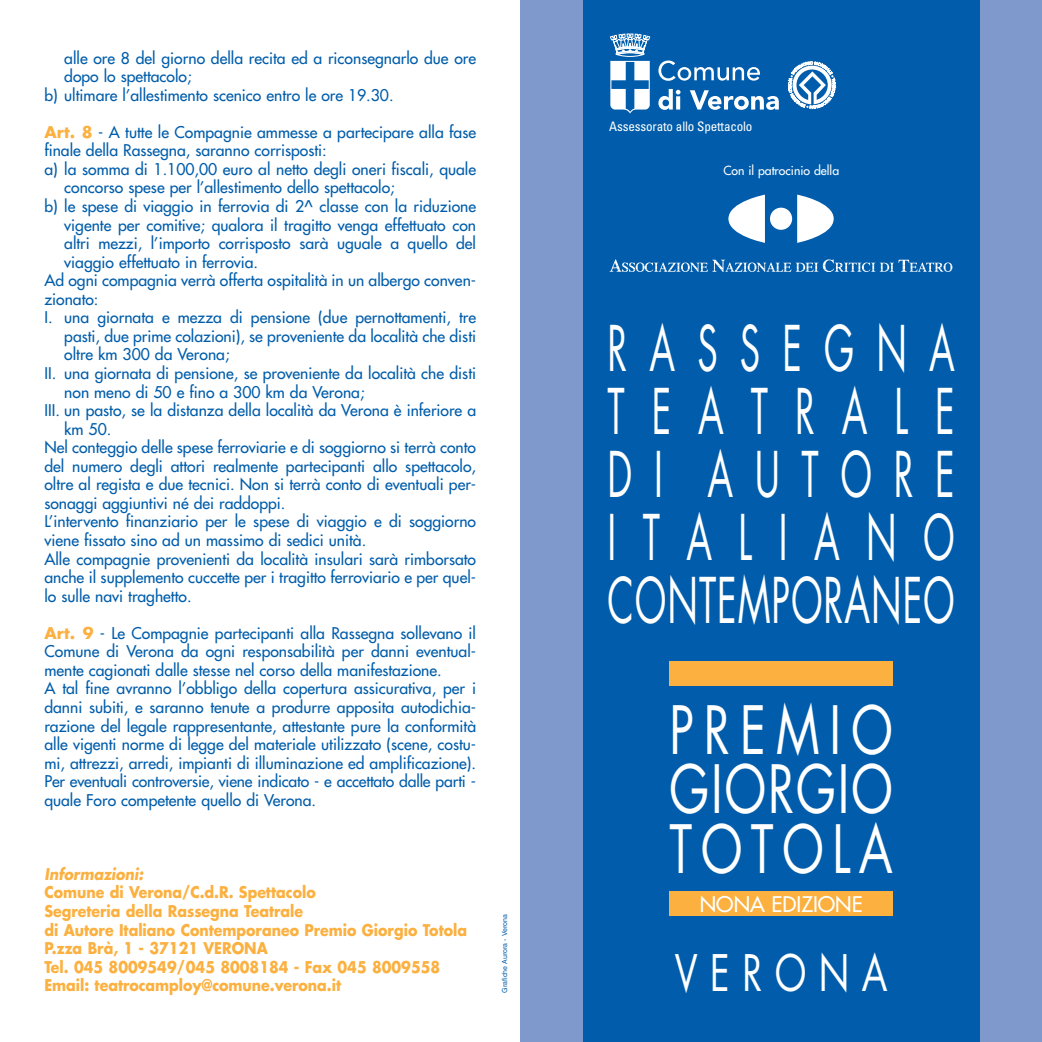
<style>
.page{position:relative;width:1042px;height:1042px;background:#fff}
.page>*{position:absolute;margin:0;border:0;box-sizing:border-box;transform-origin:0 0}
.t1{font:64.75px/59.5px "Futura";letter-spacing:.17em;color:#fff;text-align:justify;scale:.75 1}
.t2{font:61.25px/63px "Futura";letter-spacing:.025em;color:#fff;text-align:justify;scale:.6 1}
.t3{font:49px "Futura";color:#fff;scale:.75 1}
.t4{font:21px "Futura";color:#fff}
.t5{font:15.75px/18.6px "Futura";color:#015dab}
.t6{font:700 15.75px/18.6px "Futura";color:#fbb03f;scale:.9 1}
.t7{font:italic 700 15.75px "Futura";color:#fbb03f;scale:.9 1}
.t8{font:condensed 13.12px "Univers";letter-spacing:-.015em;color:#fff}
.t9{font:12.25px "Futura";color:#fff}
.t10{font:7px "Helvetica";color:#015dab}
.s1{font-weight:700;color:#fbb03f}
</style>
<div class="page">
<div style="left:521px;top:0;width:520px;height:1042px;background:#7f99cd"></div>
<div style="left:583px;top:0;width:396px;height:1042px;background:#015dab"></div>
<svg style="left:658px;top:89px;width:22px;height:21px"></svg>
<svg style="left:690px;top:90px;width:89px;height:20px"></svg>
<svg style="left:658px;top:61px;width:102px;height:20px"></svg>
<svg style="left:610px;top:33px;width:40px;height:80px"></svg>
<svg style="left:788px;top:61px;width:47px;height:48px"></svg>
<div style="left:669px;top:661px;width:223px;height:25px;background:#fbb03f"></div>
<div style="left:669px;top:891px;width:224px;height:25px;background:#fbb03f"></div>
<svg style="left:728px;top:195px;width:37px;height:48px"></svg>
<svg style="left:797px;top:195px;width:36px;height:48px"></svg>
<div style="left:770px;top:208px;width:22px;height:22px;background:#fff;border-radius:50%"></div>
<svg style="left:609px;top:259px;width:343px;height:13px"></svg>
<p class="t5" style="left:64px;top:50px;width:413px">alle ore 8 del giorno della recita ed a riconsegnarlo due ore</p>
<p class="t5" style="left:64px;top:68px;width:129px">dopo lo spettacolo;</p>
<p class="t5" style="left:44px;top:87px;width:351px">b) ultimare l’allestimento scenico entro le ore 19.30.</p>
<p class="t5" style="left:44px;top:124px;width:433px"><span class="s1">Art. 8</span> - A tutte le Compagnie ammesse a partecipare alla fase</p>
<p class="t5" style="left:44px;top:142px;width:284px">finale della Rassegna, saranno corrisposti:</p>
<p class="t5" style="left:44px;top:161px;width:433px">a) la somma di 1.100,00 euro al netto degli oneri fiscali, quale</p>
<p class="t5" style="left:64px;top:179px;width:332px">concorso spese per l’allestimento dello spettacolo;</p>
<p class="t5" style="left:44px;top:198px;width:433px">b) le spese di viaggio in ferrovia di 2^ classe con la riduzione</p>
<p class="t5" style="left:64px;top:216px;width:413px">vigente per comitive; qualora il tragitto venga effettuato con</p>
<p class="t5" style="left:64px;top:235px;width:413px">altri mezzi, l’importo corrisposto sarà uguale a quello del</p>
<p class="t5" style="left:64px;top:254px;width:195px">viaggio effettuato in ferrovia.</p>
<p class="t5" style="left:44px;top:272px;width:433px">Ad ogni compagnia verrà offerta ospitalità in un albergo conven-</p>
<p class="t5" style="left:44px;top:291px;width:56px">zionato:</p>
<p class="t5" style="left:44px;top:309px;width:433px">I. una giornata e mezza di pensione (due pernottamenti, tre</p>
<p class="t5" style="left:64px;top:328px;width:413px">pasti, due prime colazioni), se proveniente da località che disti</p>
<p class="t5" style="left:64px;top:346px;width:167px">oltre km 300 da Verona;</p>
<p class="t5" style="left:44px;top:365px;width:433px">II. una giornata di pensione, se proveniente da località che disti</p>
<p class="t5" style="left:64px;top:383px;width:302px">non meno di 50 e fino a 300 km da Verona;</p>
<p class="t5" style="left:44px;top:402px;width:433px">III. un pasto, se la distanza della località da Verona è inferiore a</p>
<p class="t5" style="left:64px;top:421px;width:49px">km 50.</p>
<p class="t5" style="left:44px;top:439px;width:433px">Nel conteggio delle spese ferroviarie e di soggiorno si terrà conto</p>
<p class="t5" style="left:44px;top:458px;width:433px">del numero degli attori realmente partecipanti allo spettacolo,</p>
<p class="t5" style="left:44px;top:476px;width:433px">oltre al regista e due tecnici. Non si terrà conto di eventuali per-</p>
<p class="t5" style="left:44px;top:495px;width:243px">sonaggi aggiuntivi né dei raddoppi.</p>
<p class="t5" style="left:44px;top:513px;width:433px">L’intervento finanziario per le spese di viaggio e di soggiorno</p>
<p class="t5" style="left:44px;top:532px;width:323px">viene fissato sino ad un massimo di sedici unità.</p>
<p class="t5" style="left:44px;top:550px;width:433px">Alle compagnie provenienti da località insulari sarà rimborsato</p>
<p class="t5" style="left:44px;top:569px;width:433px">anche il supplemento cuccette per i tragitto ferroviario e per quel-</p>
<p class="t5" style="left:44px;top:587px;width:149px">lo sulle navi traghetto.</p>
<p class="t5" style="left:44px;top:625px;width:433px"><span class="s1">Art. 9</span> - Le Compagnie partecipanti alla Rassegna sollevano il Comune di Verona da ogni responsabilità per danni eventual&shy;mente cagionati dalle stesse nel corso della manifestazione.<br>A tal fine avranno l’obbligo della copertura assicurativa, per i danni subiti, e saranno tenute a produrre apposita autodichia&shy;razione del legale rappresentante, attestante pure la conformità alle vigenti norme di legge del materiale utilizzato (scene, costu&shy;mi, attrezzi, arredi, impianti di illuminazione ed amplificazione).<br>Per eventuali controversie, viene indicato - e accettato dalle parti - quale Foro competente quello di Verona.</p>
<p class="t7" style="left:44px;top:867px;width:114px">Informazioni:</p>
<p class="t6" style="left:44px;top:884px;width:471px">Comune di Verona/C.d.R. Spettacolo<br>Segreteria della Rassegna Teatrale<br>di Autore Italiano Contemporaneo Premio Giorgio Totola P.zza Brà, 1 - 37121 VERONA<br>Tel. 045 8009549/045 8008184 - Fax 045 8009558<br>Email: teatrocamploy@comune.verona.it</p>
<p class="t10" style="left:502px;top:992px;width:80px;rotate:-90deg">Grafiche Aurora - Verona</p>
<p class="t8" style="left:609px;top:122px;width:145px">Assessorato allo Spettacolo</p>
<p class="t9" style="left:723px;top:164px;width:117px">Con il patrocinio della</p>
<h2 class="t2" style="left:607px;top:322px;width:580px">R A S S E G N A T E A T R A L E D I A U T O R E I T A L I A N O CONTEMPORANEO</h2>
<h1 class="t1" style="left:669px;top:706px;width:299px">PREMIO GIORGIO TOTOLA</h1>
<h3 class="t4" style="left:700px;top:893px;width:164px">NONA EDIZIONE</h3>
<h3 class="t3" style="left:675px;top:950px;width:285px">V E R O N A</h3>
</div>
